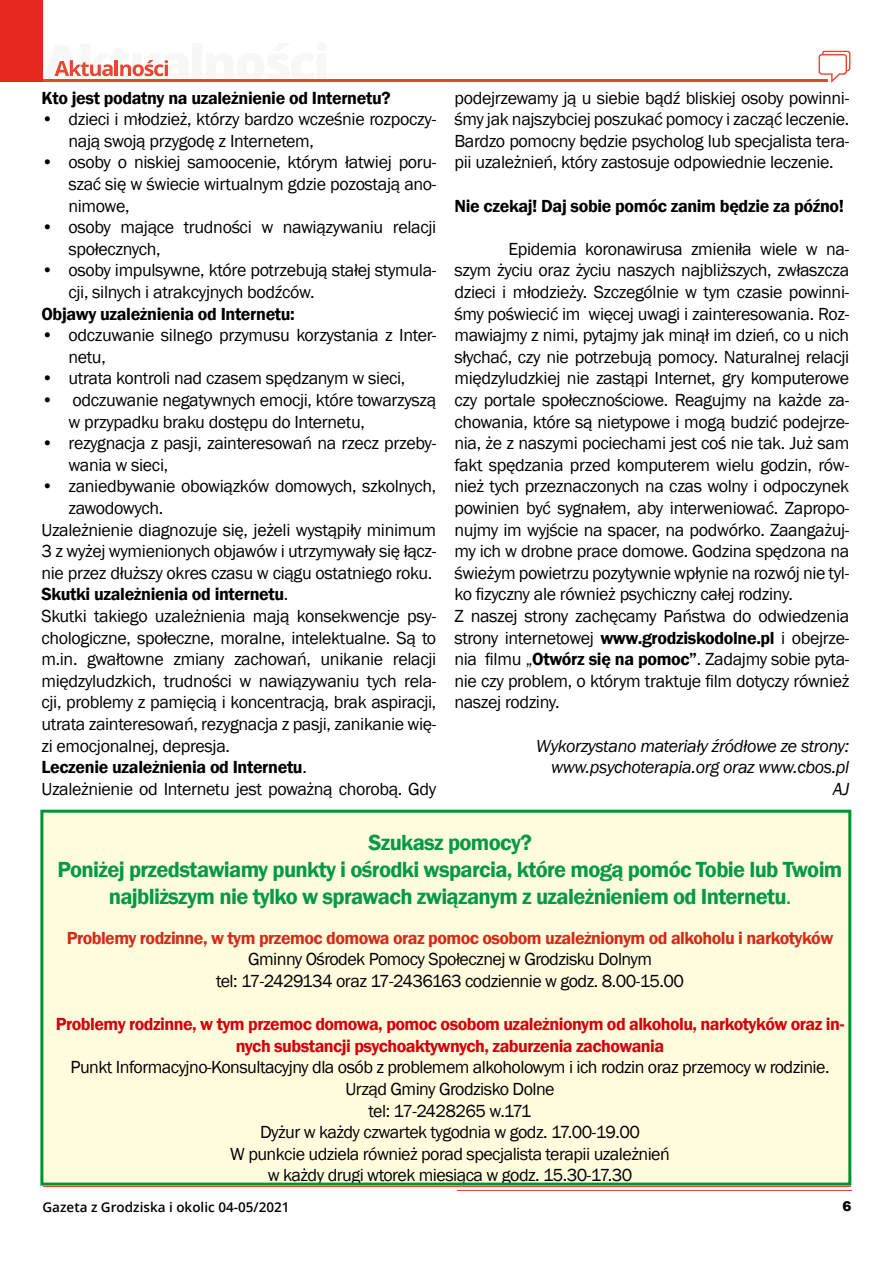
<style>
.page{position:relative;width:893px;height:1263px;background:#fff}
.page>*{position:absolute;margin:0;border:0;box-sizing:border-box;transform-origin:0 0}
.t1{font:600 22.5px/27px "Franklin Gothic";letter-spacing:-.03em;color:#009a43;text-align:center}
.t2{font:18px/21.6px "Franklin Gothic";letter-spacing:-.02em;color:#000}
.t3{font:600 18px "Franklin Gothic";letter-spacing:-.02em;color:#000}
.t4{font:600 18px/21.6px "Franklin Gothic";letter-spacing:-.03em;color:#d1010e;text-align:center}
.t5{font:600 18px "Franklin Gothic";letter-spacing:-.03em;color:#d42a1a}
.t6{font:italic 18px/21.6px "Franklin Gothic";letter-spacing:-.02em;color:#000;text-align:right}
.t7{font:600 13.5px "Open Sans";color:#000}
.t8{font:900 13.5px "Arial";color:#000}
.s1{font-weight:600}
.s2{font-weight:400}
</style>
<div class="page">
<hr style="left:43px;top:1186px;width:808px;height:1px;background:#e94631">
<hr style="left:457px;top:1190px;width:394px;height:1px;background:#e94631">
<div style="left:192px;top:43px;width:10px;height:38px;background:#f7f7f8"></div>
<svg style="left:54px;top:60px;width:115px;height:17px"></svg>
<hr style="left:43px;top:79px;width:785px;height:3px;background:#e94631">
<svg style="left:819px;top:51px;width:31px;height:32px"></svg>
<div style="left:0;top:0;width:43px;height:82px;background:#e72820"></div>
<div style="left:42px;top:811px;width:808px;height:373px;background:#fffbdd"></div>
<div style="left:40px;top:810px;width:811px;height:375px;border:3px solid #009336"></div>
<p class="t2" style="left:454px;top:87px;width:396px;text-align:justify">podejrzewamy ją u siebie bądź bliskiej osoby powinni&shy;śmy jak najszybciej poszukać pomocy i zacząć leczenie.<br>Bardzo pomocny będzie psycholog lub specjalista tera&shy;pii uzależnień, który zastosuje odpowiednie leczenie.</p>
<p class="t3" style="left:454px;top:194px;width:391px">Nie czekaj! Daj sobie pomóc zanim będzie za późno!</p>
<p class="t2" style="left:454px;top:238px;width:396px;text-indent:54px">Epidemia koronawirusa zmieniła wiele w na&shy;szym życiu oraz życiu naszych najbliższych, zwłaszcza dzieci i młodzieży. Szczególnie w tym czasie powinni&shy;śmy poświecić im więcej uwagi i zainteresowania. Roz&shy;mawiajmy z nimi, pytajmy jak minął im dzień, co u nich słychać, czy nie potrzebują pomocy. Naturalnej relacji międzyludzkiej nie zastąpi Internet, gry komputerowe czy portale społecznościowe. Reagujmy na każde za&shy;chowania, które są nietypowe i mogą budzić podejrze&shy;nia, że z naszymi pociechami jest coś nie tak. Już sam fakt spędzania przed komputerem wielu godzin, rów&shy;nież tych przeznaczonych na czas wolny i odpoczynek powinien być sygnałem, aby interweniować. Zapropo&shy;nujmy im wyjście na spacer, na podwórko. Zaangażuj&shy;my ich w drobne prace domowe. Godzina spędzona na świeżym powietrzu pozytywnie wpłynie na rozwój nie tyl&shy;ko fizyczny ale również psychiczny całej rodziny.<br>Z naszej strony zachęcamy Państwa do odwiedzenia strony internetowej <span class="s1">www.grodziskodolne.pl</span> i obejrze&shy;nia filmu „<span class="s1">Otwórz się na pomoc”</span>. Zadajmy sobie pyta&shy;nie czy problem, o którym traktuje film dotyczy również naszej rodziny.</p>
<p class="t6" style="left:536px;top:735px;width:315px">Wykorzystano materiały źródłowe ze strony: www.psychoterapia.org oraz www.cbos.pl<br>AJ</p>
<p class="t1" style="left:57px;top:829px;width:786px">Szukasz pomocy?<br>Poniżej przedstawiamy punkty i ośrodki wsparcia, które mogą pomóc Tobie lub Twoim najbliższym nie tylko w sprawach związanym z uzależnieniem od Internetu<span class="s2">.</span></p>
<p class="t5" style="left:67px;top:927px;width:768px">Problemy rodzinne, w tym przemoc domowa oraz pomoc osobom uzależnionym od alkoholu i narkotyków</p>
<p class="t2" style="left:216px;top:949px;width:469px;text-align:center">Gminny Ośrodek Pomocy Społecznej w Grodzisku Dolnym<br>tel: 17-2429134 oraz 17-2436163 codziennie w godz. 8.00-15.00</p>
<p class="t4" style="left:56px;top:1013px;width:790px">Problemy rodzinne, w tym przemoc domowa, pomoc osobom uzależnionym od alkoholu, narkotyków oraz in&shy;nych substancji psychoaktywnych, zaburzenia zachowania</p>
<p class="t2" style="left:71px;top:1057px;width:760px;text-align:center">Punkt Informacyjno-Konsultacyjny dla osób z problemem alkoholowym i ich rodzin oraz przemocy w rodzinie.<br>Urząd Gminy Grodzisko Dolne<br>tel: 17-2428265 w.171<br>Dyżur w każdy czwartek tygodnia w godz. 17.00-19.00<br>W punkcie udziela również porad specjalista terapii uzależnień<br>w każdy drugi wtorek miesiąca w godz. 15.30-17.30</p>
<p class="t3" style="left:41px;top:86px;width:351px">Kto jest podatny na uzależnienie od Internetu?</p>
<p class="t2" style="left:68px;top:109px;width:369px;text-indent:-27px">• dzieci i młodzież, którzy bardzo wcześnie rozpoczy&shy;nają swoją przygodę z Internetem,</p>
<p class="t2" style="left:68px;top:152px;width:369px;text-align:justify;text-indent:-27px">• osoby o niskiej samoocenie, którym łatwiej poru&shy;szać się w świecie wirtualnym gdzie pozostają ano&shy;nimowe,</p>
<p class="t2" style="left:68px;top:217px;width:369px;text-indent:-27px">• osoby mające trudności w nawiązywaniu relacji społecznych,</p>
<p class="t2" style="left:68px;top:260px;width:369px;text-indent:-27px">• osoby impulsywne, które potrzebują stałej stymula&shy;cji, silnych i atrakcyjnych bodźców.</p>
<p class="t3" style="left:41px;top:302px;width:255px">Objawy uzależnienia od Internetu:</p>
<p class="t2" style="left:68px;top:325px;width:369px;text-indent:-27px">• odczuwanie silnego przymusu korzystania z Inter&shy;netu,</p>
<p class="t2" style="left:41px;top:368px;width:365px">• utrata kontroli nad czasem spędzanym w sieci,</p>
<p class="t2" style="left:68px;top:390px;width:369px;text-indent:-27px">• odczuwanie negatywnych emocji, które towarzyszą w przypadku braku dostępu do Internetu,</p>
<p class="t2" style="left:68px;top:433px;width:369px;text-indent:-27px">• rezygnacja z pasji, zainteresowań na rzecz przeby&shy;wania w sieci,</p>
<p class="t2" style="left:41px;top:476px;width:396px">• zaniedbywanie obowiązków domowych, szkolnych,</p>
<p class="t2" style="left:68px;top:498px;width:96px">zawodowych.</p>
<p class="t2" style="left:41px;top:519px;width:396px">Uzależnienie diagnozuje się, jeżeli wystąpiły minimum</p>
<p class="t2" style="left:41px;top:541px;width:396px">3 z wyżej wymienionych objawów i utrzymywały się łącz-</p>
<p class="t2" style="left:41px;top:562px;width:392px">nie przez dłuższy okres czasu w ciągu ostatniego roku.</p>
<p class="t3" style="left:41px;top:583px;width:248px">Skutki uzależnienia od internetu<span class="s2">.</span></p>
<p class="t2" style="left:41px;top:606px;width:396px">Skutki takiego uzależnienia mają konsekwencje psy-</p>
<p class="t2" style="left:41px;top:627px;width:396px">chologiczne, społeczne, moralne, intelektualne. Są to</p>
<p class="t2" style="left:41px;top:649px;width:396px">m.in. gwałtowne zmiany zachowań, unikanie relacji</p>
<p class="t2" style="left:41px;top:670px;width:396px">międzyludzkich, trudności w nawiązywaniu tych rela-</p>
<p class="t2" style="left:41px;top:692px;width:396px">cji, problemy z pamięcią i koncentracją, brak aspiracji,</p>
<p class="t2" style="left:41px;top:714px;width:396px">utrata zainteresowań, rezygnacja z pasji, zanikanie wię-</p>
<p class="t2" style="left:41px;top:735px;width:190px">zi emocjonalnej, depresja.</p>
<p class="t3" style="left:41px;top:756px;width:267px">Leczenie uzależnienia od Internetu<span class="s2">.</span></p>
<p class="t2" style="left:41px;top:778px;width:396px">Uzależnienie od Internetu jest poważną chorobą. Gdy</p>
<p class="t7" style="left:43px;top:1198px;width:249px">Gazeta z Grodziska i okolic 04-05/2021</p>
<p class="t8" style="left:842px;top:1196px;width:11px">6</p>
</div>
